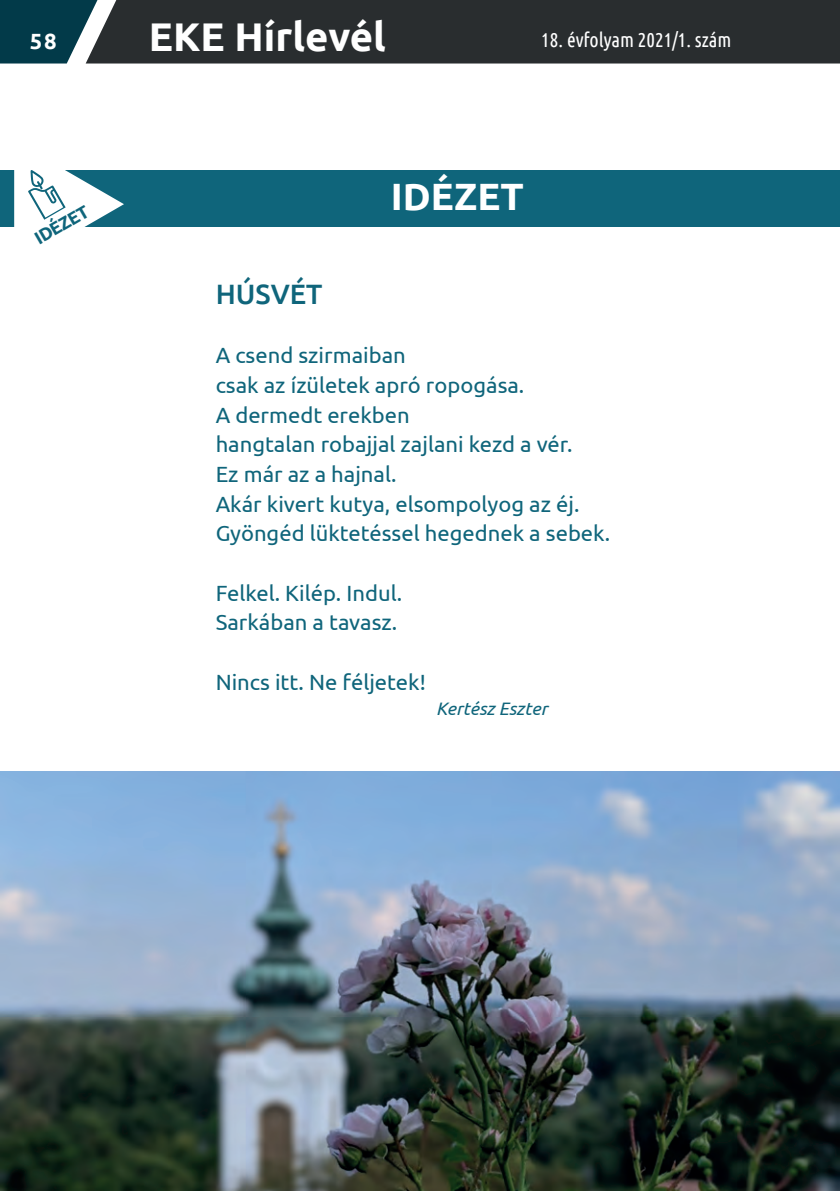
<style>
.page{position:relative;width:840px;height:1191px;background:#fff}
.page>*{position:absolute;margin:0;border:0;box-sizing:border-box;transform-origin:0 0}
.t1{font:700 40px "Ubuntu";color:#fff}
.EKE_cím{font:700 38px "Ubuntu";color:#fff}
.KonyvajanloSzerzo{font:500 28px "Ubuntu";color:#0f657b}
.KonyvajanloSzerzo-2{font:22px "Ubuntu";color:#0f657b}
.t2{font:700 22px "Ubuntu";color:#fff}
.t3{font:20px "Ubuntu Condensed";color:#fff}
.EKE_szerzo{font:italic 18px "Ubuntu";color:#0f657b}
.Lábjegyzet{font:700 18px "Ubuntu";color:#0f657b}
</style>
<div class="page">
<div style="left:207px;top:0;width:632px;height:63px;background:#292d2f"></div>
<svg style="left:0;top:0;width:207px;height:63px;background:#2c454c"></svg>
<div style="left:0;top:170px;width:839px;height:57px;background:#0f657b"></div>
<svg style="left:14px;top:170px;width:110px;height:57px"></svg>
<img style="left:0;top:771px;width:839px;height:420px">
<p class="t2" style="left:30px;top:28px;width:28px">58</p>
<p class="Lábjegyzet" style="left:30px;top:230px;width:61px;rotate:-30deg">IDÉZET</p>
<h1 class="t1" style="left:149px;top:12px;width:238px">EKE Hírlevél</h1>
<p class="t3" style="left:541px;top:28px;width:192px">18. évfolyam 2021/1. szám</p>
<p class="KonyvajanloSzerzo" style="left:215px;top:276px;width:108px">HÚSVÉT</p>
<p class="EKE_cím" style="left:390px;top:173px;width:134px">IDÉZET</p>
<p class="KonyvajanloSzerzo-2" style="left:215px;top:342px;width:191px">A csend szirmaiban</p>
<p class="KonyvajanloSzerzo-2" style="left:215px;top:372px;width:310px">csak az ízületek apró ropogása.</p>
<p class="KonyvajanloSzerzo-2" style="left:215px;top:401px;width:195px">A dermedt erekben</p>
<p class="KonyvajanloSzerzo-2" style="left:215px;top:431px;width:358px">hangtalan robajjal zajlani kezd a vér.</p>
<p class="KonyvajanloSzerzo-2" style="left:215px;top:461px;width:182px">Ez már az a hajnal.</p>
<p class="KonyvajanloSzerzo-2" style="left:215px;top:490px;width:365px">Akár kivert kutya, elsompolyog az éj.</p>
<p class="KonyvajanloSzerzo-2" style="left:215px;top:520px;width:396px">Gyöngéd lüktetéssel hegednek a sebek.</p>
<p class="KonyvajanloSzerzo-2" style="left:215px;top:579px;width:188px">Felkel. Kilép. Indul.</p>
<p class="KonyvajanloSzerzo-2" style="left:215px;top:609px;width:183px">Sarkában a tavasz.</p>
<p class="KonyvajanloSzerzo-2" style="left:215px;top:668px;width:211px">Nincs itt. Ne féljetek!</p>
<p class="EKE_szerzo" style="left:436px;top:698px;width:113px">Kertész Eszter</p>
</div>
